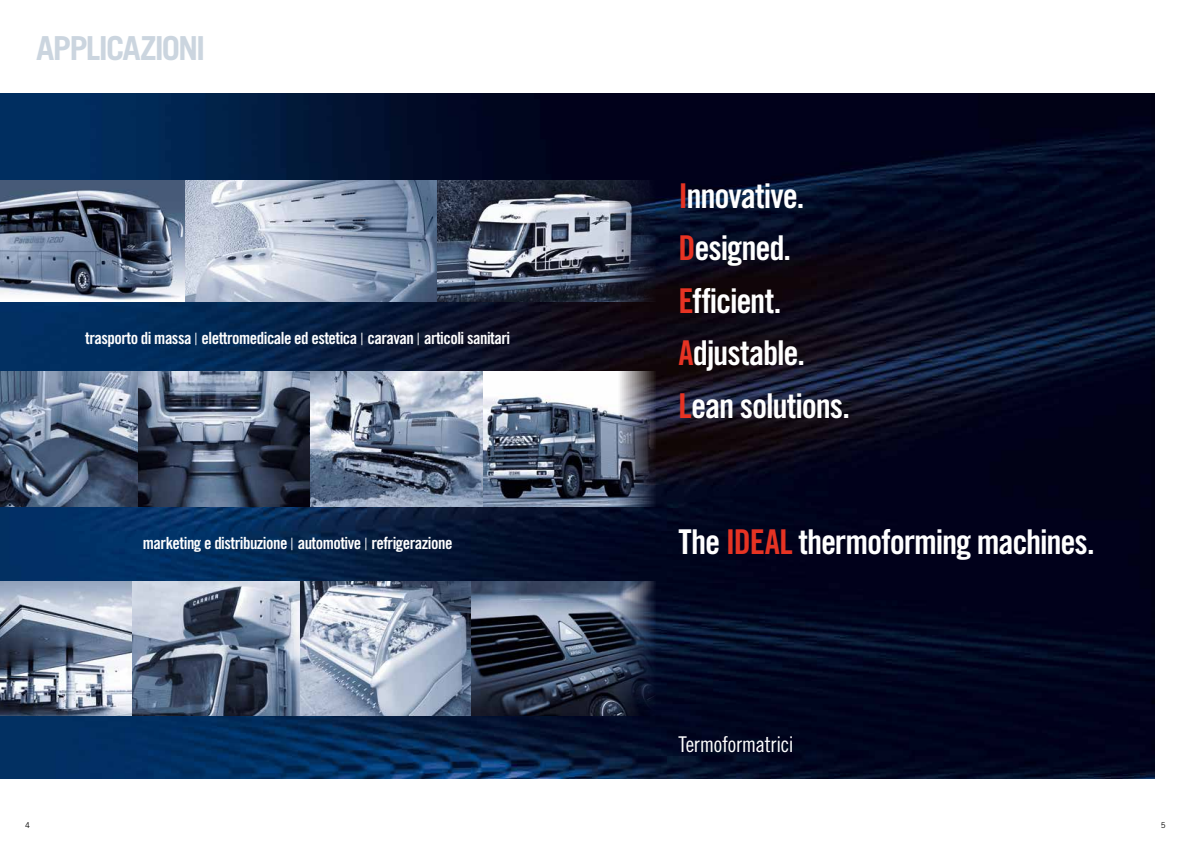
<style>
.page{position:relative;width:1191px;height:842px;background:#fff}
.page>*{position:absolute;margin:0;border:0;box-sizing:border-box;transform-origin:0 0}
.t1{font:34.2px/52.4px "Trade Gothic LT Std Bd Cn 20";letter-spacing:-.035em;color:#fff}
.t2{font:700 33.1px "Trade Gothic LT Std";letter-spacing:-.055em;color:#cbd5df}
.t3{font:21.7px "Trade Gothic LT Std Cn 18";letter-spacing:-.015em;color:#fff}
.t4{font:16.8px "Trade Gothic LT Std Bd Cn 20";letter-spacing:-.03em;color:#fff}
.t5{font:8px "Trade Gothic LT Std";color:#000}
.s1{font-family:"Trade Gothic LT Std";font-weight:300}
.s2{color:#e63323}
</style>
<div class="page">
<img style="left:0;top:94px;width:1154px;height:685px">
<img style="left:0;top:371px;width:655px;height:136px">
<img style="left:128px;top:581px;width:527px;height:135px">
<img style="left:0;top:581px;width:131px;height:134px">
<img style="left:0;top:180px;width:655px;height:122px">
<h2 class="t2" style="left:36px;top:28px;width:171px">APPLICAZIONI</h2>
<p class="t4" style="left:85px;top:328px;width:426px">trasporto di massa <span class="s1">|</span> elettromedicale ed estetica <span class="s1">|</span> caravan <span class="s1">|</span> articoli sanitari</p>
<p class="t4" style="left:143px;top:533px;width:311px">marketing e distribuzione <span class="s1">|</span> automotive <span class="s1">|</span> refrigerazione</p>
<h1 class="t1" style="left:678px;top:169px;width:173px"><span class="s2">I</span>nnovative.<br><span class="s2">D</span>esigned.<br><span class="s2">E</span>fficient.<br><span class="s2">A</span>djustable.<br><span class="s2">L</span>ean solutions.</h1>
<h1 class="t1" style="left:678px;top:515px;width:417px">The <span class="s2">IDEAL</span> thermoforming machines.</h1>
<p class="t3" style="left:678px;top:732px;width:117px">Termoformatrici</p>
<p class="t5" style="left:25px;top:820px;width:6px">4</p>
<p class="t5" style="left:1160px;top:820px;width:6px">5</p>
</div>
